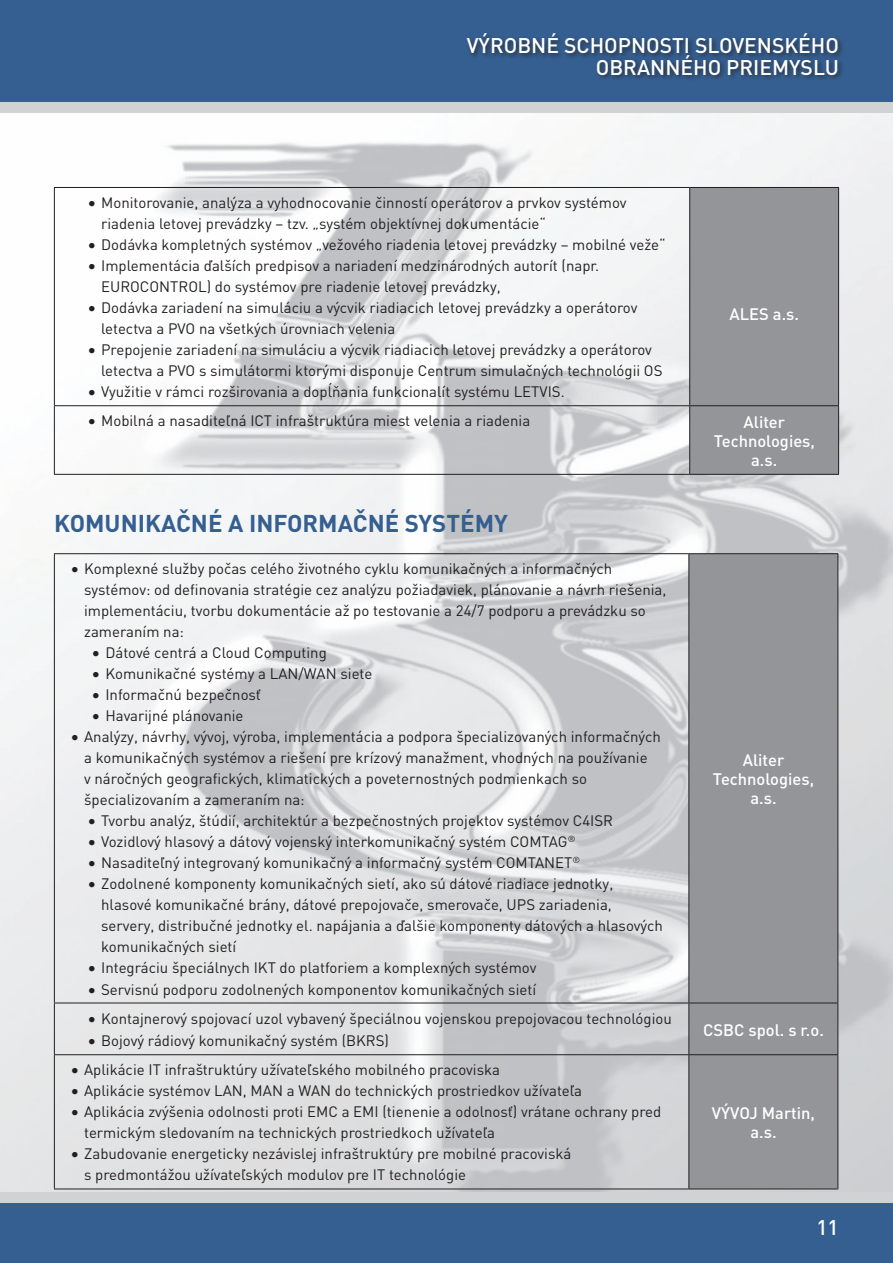
<style>
.page{position:relative;width:893px;height:1263px;background:#fff}
.page>*{position:absolute;margin:0;border:0;box-sizing:border-box;transform-origin:0 0}
.t1{font:700 24px "DINCE";letter-spacing:.09em;color:#355f91}
.t2{font:500 21px/21px "DINCE";color:#fff;text-align:right}
.t3{font:500 16.5px/18.9px "DINCE";color:#fff;text-align:center}
.t4{font:15px/21px "DINCE";color:#231f20}
</style>
<div class="page">
<img style="left:0;top:113px;width:893px;height:1080px">
<div style="left:0;top:0;width:893px;height:103px;background:#355f91"></div>
<div style="left:0;top:102px;width:893px;height:11px;background:#d1d2d4"></div>
<div style="left:0;top:1203px;width:893px;height:60px;background:#355f91"></div>
<div style="left:465px;top:31px;width:379px;height:50px;background:#231f20;opacity:.75"></div>
<div style="left:0;top:1193px;width:893px;height:10px;background:#d1d2d4"></div>
<div style="left:690px;top:188px;width:148px;height:286px;background:#939598"></div>
<hr style="left:54px;top:188px;width:1px;height:217px;background:#231f20">
<hr style="left:689px;top:188px;width:1px;height:217px;background:#231f20">
<hr style="left:838px;top:188px;width:1px;height:217px;background:#231f20">
<hr style="left:54px;top:406px;width:1px;height:68px;background:#231f20">
<hr style="left:689px;top:406px;width:1px;height:68px;background:#231f20">
<hr style="left:838px;top:406px;width:1px;height:68px;background:#231f20">
<hr style="left:54px;top:187px;width:636px;height:1px;background:#231f20">
<hr style="left:690px;top:187px;width:149px;height:1px;background:#231f20">
<hr style="left:54px;top:405px;width:636px;height:1px;background:#231f20">
<hr style="left:690px;top:405px;width:149px;height:1px;background:#231f20">
<hr style="left:54px;top:474px;width:636px;height:1px;background:#231f20">
<hr style="left:690px;top:474px;width:149px;height:1px;background:#231f20">
<div style="left:689px;top:554px;width:148px;height:634px;background:#939598"></div>
<hr style="left:54px;top:553px;width:635px;height:1px;background:#231f20">
<hr style="left:54px;top:554px;width:1px;height:449px;background:#231f20">
<hr style="left:689px;top:553px;width:149px;height:1px;background:#231f20">
<hr style="left:688px;top:554px;width:1px;height:449px;background:#231f20">
<hr style="left:837px;top:554px;width:1px;height:449px;background:#231f20">
<hr style="left:54px;top:1003px;width:635px;height:1px;background:#231f20">
<hr style="left:54px;top:1003px;width:1px;height:51px;background:#231f20">
<hr style="left:689px;top:1003px;width:149px;height:1px;background:#231f20">
<hr style="left:688px;top:1003px;width:1px;height:51px;background:#231f20">
<hr style="left:837px;top:1003px;width:1px;height:51px;background:#231f20">
<hr style="left:54px;top:1054px;width:635px;height:1px;background:#231f20">
<hr style="left:54px;top:1055px;width:1px;height:133px;background:#231f20">
<hr style="left:689px;top:1054px;width:149px;height:1px;background:#231f20">
<hr style="left:688px;top:1055px;width:1px;height:133px;background:#231f20">
<hr style="left:837px;top:1055px;width:1px;height:133px;background:#231f20">
<hr style="left:54px;top:1188px;width:635px;height:1px;background:#231f20">
<hr style="left:689px;top:1188px;width:149px;height:1px;background:#231f20">
<h2 class="t2" style="left:467px;top:35px;width:374px">Výrobné schopnosti slovenského obranného priemyslu</h2>
<p class="t4" style="left:101px;top:192px;width:527px;text-indent:-13px">• M onitorovanie, analýza a vyhodnocovanie činností operátorov a prvkov systémov riadenia letovej prevádzky – tzv. „systém objektívnej dokumentácie“</p>
<p class="t4" style="left:88px;top:234px;width:579px">• Dodávka kompletných systémov „vežového riadenia letovej prevádzky – mobilné veže“</p>
<p class="t4" style="left:101px;top:255px;width:499px;text-indent:-13px">• I mplementácia ďalších predpisov a nariadení medzinárodných autorít (napr.<br>EUR</p>
<p class="t4" style="left:130px;top:276px;width:372px">OCONTROL) do systémov pre riadenie letovej prevádzky,</p>
<p class="t4" style="left:101px;top:297px;width:538px;text-indent:-13px">• Dodávka zariadení na simuláciu a výcvik riadiacich letovej prevádzky a operátorov letectva a PVO na všetkých úrovniach velenia</p>
<p class="t4" style="left:101px;top:339px;width:563px;text-indent:-13px">• Prepojenie zariadení na simuláciu a výcvik riadiacich letovej prevádzky a operátorov letectva a PVO s simulátormi ktorými disponuje Centrum simulačných technológii OS</p>
<p class="t4" style="left:88px;top:381px;width:478px">• Využitie v rámci rozširovania a dopĺňania funkcionalít systému LETVIS.</p>
<p class="t3" style="left:729px;top:304px;width:11px">ALES</p>
<p class="t3" style="left:773px;top:304px;width:28px">a.s.</p>
<p class="t4" style="left:88px;top:410px;width:443px">• M obilná a nasaditeľná ICT infraštruktúra miest velenia a riadenia</p>
<p class="t3" style="left:714px;top:412px;width:103px">Aliter<br>Technologies, a.s.</p>
<h1 class="t1" style="left:54px;top:508px;width:453px">KOMUNIKAČNÉ A INFORMAČNÉ SYSTÉMY</h1>
<p class="t4" style="left:84px;top:558px;width:584px;text-indent:-13px">• Komplexné služby počas celého životného cyklu komunikačných a informačných systémov: od definovania stratégie cez analýzu požiadaviek, plánovanie a návrh riešenia, implementáciu, tvorbu dokumentácie až po testovanie a 24/7 podporu a prevádzku so zameraním na:</p>
<p class="t4" style="left:93px;top:642px;width:236px">• Dátové centrá a Cloud Computing</p>
<p class="t4" style="left:93px;top:663px;width:281px">• Komunikačné systémy a LAN/WAN siete</p>
<p class="t4" style="left:93px;top:684px;width:170px">• I nformačnú bezpečnosť</p>
<p class="t4" style="left:93px;top:705px;width:152px">• Havarijné plánovanie</p>
<p class="t4" style="left:84px;top:726px;width:578px;text-indent:-13px">• Analýzy, návrhy, vývoj, výroba, implementácia a podpora špecializovaných informačných a komunikačných systémov a riešení pre krízový manažment, vhodných na používanie<br>v náročných geografických, klimatických a poveternostných podmienkach so špecializovaním a zameraním na:</p>
<p class="t4" style="left:88px;top:810px;width:524px">• Tvorbu analýz, štúdií, architektúr a bezpečnostných projektov systémov C4ISR</p>
<p class="t4" style="left:88px;top:831px;width:489px">• Vozidlový hlasový a dátový vojenský interkomunikačný systém COMTAG<sup>®</sup></p>
<p class="t4" style="left:88px;top:852px;width:493px">• Nasaditeľný integrovaný komunikačný a informačný systém COMTANET<sup>®</sup></p>
<p class="t4" style="left:101px;top:873px;width:563px;text-indent:-13px">• Zodolnené komponenty komunikačných sietí, ako sú dátové riadiace jednotky, hlasové komunikačné brány, dátové prepojovače, smerovače, UPS zariadenia, servery, distribučné jednotky el. napájania a ďalšie komponenty dátových a hlasových komunikačných sietí</p>
<p class="t4" style="left:88px;top:957px;width:450px">• I ntegráciu špeciálnych I KT do platforiem a komplexných systémov</p>
<p class="t4" style="left:88px;top:978px;width:449px">• Servisnú podporu zodolnených komponentov komunikačných sietí</p>
<p class="t4" style="left:88px;top:1007px;width:585px">• Kontajnerový spojovací uzol vybavený špeciálnou vojenskou prepojovacou technológiou</p>
<p class="t4" style="left:88px;top:1030px;width:302px">• Bojový rádiový komunikačný systém (B KRS)</p>
<p class="t4" style="left:71px;top:1059px;width:430px">• Aplikácie IT infraštruktúry užívateľského mobilného pracoviska</p>
<p class="t4" style="left:71px;top:1080px;width:512px">• Aplikácie systémov LAN, MAN a WAN do technických prostriedkov užívateľa</p>
<p class="t4" style="left:71px;top:1101px;width:247px">• Aplikácia zvýšenia odolnosti proti EMC</p>
<p class="t4" style="left:342px;top:1101px;width:16px">a EMI</p>
<p class="t4" style="left:84px;top:1101px;width:579px;text-indent:298px">(tienenie a odolnosť) vrátane ochrany pred termickým sledovaním na technických prostriedkoch užívateľa</p>
<p class="t4" style="left:84px;top:1143px;width:489px;text-indent:-13px">• Zabudovanie energeticky nezávislej infraštruktúry pre mobilné pracoviská s predmontážou užívateľských modulov pre IT technológie</p>
<p class="t3" style="left:713px;top:750px;width:103px">Aliter<br>Technologies, a.s.</p>
<p class="t3" style="left:703px;top:1020px;width:11px">CSBC</p>
<p class="t3" style="left:748px;top:1020px;width:77px">spol. s r.o.</p>
<p class="t3" style="left:712px;top:1103px;width:11px">VÝVO</p>
<p class="t3" style="left:749px;top:1103px;width:67px;text-align:left">J Martin, a.s.</p>
<h2 class="t2" style="left:816px;top:1216px;width:24px">11</h2>
</div>
